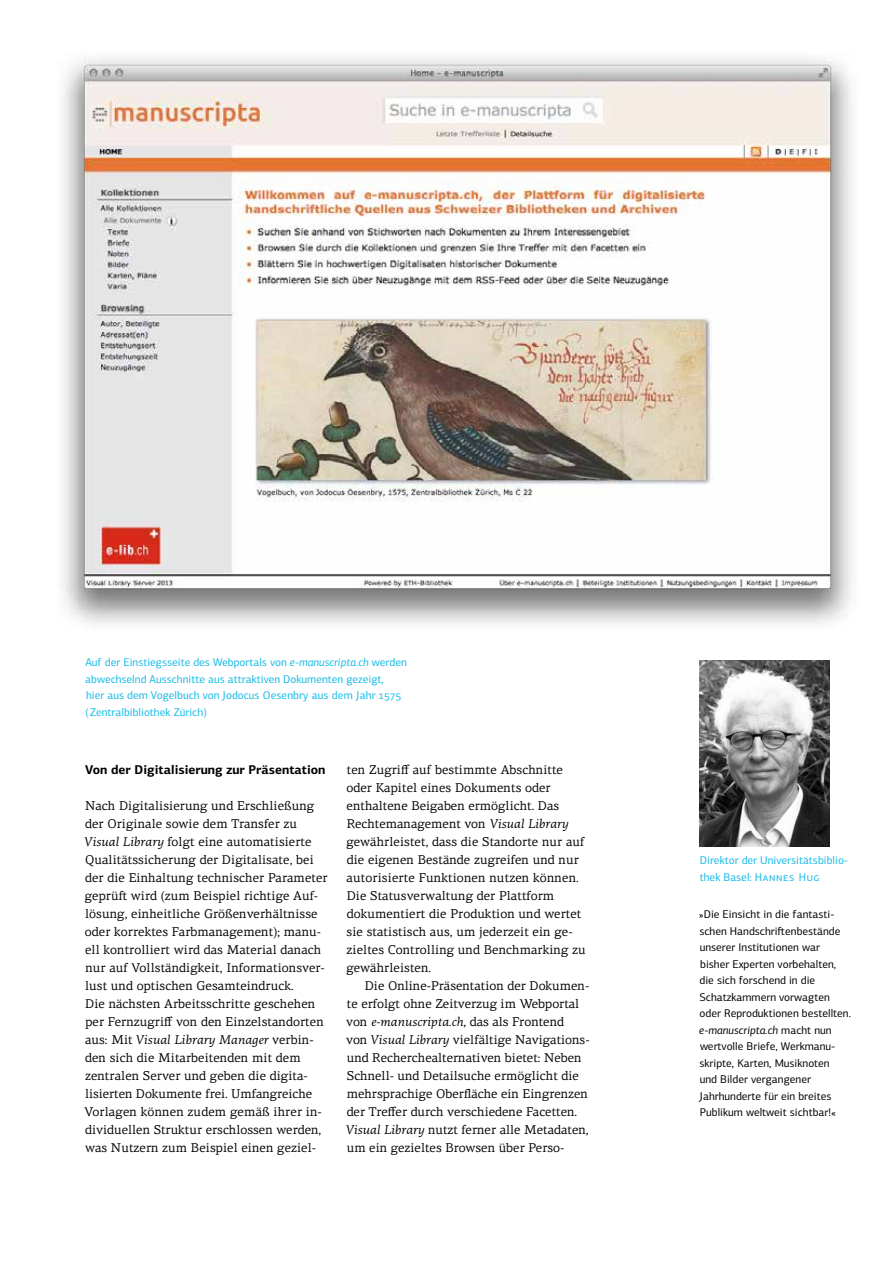
<style>
.page{position:relative;width:893px;height:1263px;background:#fff}
.page>*{position:absolute;margin:0;border:0;box-sizing:border-box;transform-origin:0 0}
.t1{font:12.75px/18px "PF Centro Serif Pro";letter-spacing:.005em;color:#000}
.t2{font:700 12.75px "PF Centro Sans Pro";color:#000}
.t3{font:11.25px/16.5px "PF Centro Sans Pro";color:#000}
.t4{font:11.25px/16.5px "PF Centro Sans Pro";color:#16bae7}
.s1{font-style:italic}
</style>
<div class="page">
<img style="left:62px;top:57px;width:791px;height:567px">
<img style="left:699px;top:660px;width:131px;height:186px">
<p class="t4" style="left:85px;top:654px;width:323px">Auf der Einstiegsseite des Webportals von <span class="s1">e-manuscripta.ch</span> werden abwechselnd Ausschnitte aus attraktiven Dokumenten gezeigt,<br>hier aus dem Vogelbuch von Jodocus Oesenbry aus dem Jahr 1575 (Zentralbibliothek Zürich)</p>
<p class="t2" style="left:85px;top:762px;width:242px">Von der Digitalisierung zur Präsentation</p>
<p class="t1" style="left:84px;top:797px;width:246px">Nach Digitalisierung und Erschließung der Originale sowie dem Transfer zu <span class="s1">Visual Library</span> folgt eine automatisierte Qualitätssicherung der Digitalisate, bei der die Einhaltung technischer Parameter geprüft wird (zum Beispiel richtige Auf‑ lösung, einheitliche Größenverhältnisse oder korrektes Farbmanagement); manu‑ ell kontrolliert wird das Material danach nur auf Vollständigkeit, Informationsver‑ lust und optischen Gesamteindruck.<br>Die nächsten Arbeitsschritte geschehen per Fernzugriff von den Einzelstandorten aus: Mit <span class="s1">Visual Library Manager</span> verbin‑ den sich die Mitarbeitenden mit dem zentralen Server und geben die digita&shy;lisierten Dokumente frei. Umfangreiche Vorlagen können zudem gemäß ihrer in‑ dividuellen Struktur erschlossen werden, was Nutzern zum Beispiel einen geziel‑</p>
<p class="t1" style="left:346px;top:761px;width:241px">ten Zugriff auf bestimmte Abschnitte oder Kapitel eines Dokuments oder enthaltene Beigaben ermöglicht. Das Rechtemanagement von <span class="s1">Visual Library </span>gewährleistet, dass die Standorte nur auf die eigenen Bestände zugreifen und nur autorisierte Funktionen nutzen können.<br>Die Statusverwaltung der Plattform dokumentiert die Produktion und wertet sie statistisch aus, um jederzeit ein ge‑ zieltes Controlling und Benchmarking zu gewährleisten.</p>
<p class="t1" style="left:345px;top:977px;width:246px;text-indent:20px">Die Online-Präsentation der Dokumen‑ te erfolgt ohne Zeitverzug im Webportal von <span class="s1">e-manuscripta.ch</span>, das als Frontend<br>von <span class="s1">Visual Library</span> vielfältige Navigations&shy;und Recherchealternativen bietet: Neben Schnell- und Detailsuche ermöglicht die mehrsprachige Oberfläche ein Eingrenzen der Treffer durch verschiedene Facetten.<br><span class="s1">Visual Library</span> nutzt ferner alle Metadaten, um ein gezieltes Browsen über Perso‑</p>
<p class="t4" style="left:700px;top:852px;width:150px">Direktor der Universitätsbiblio&shy;thek Basel: Hannes Hug</p>
<p class="t3" style="left:699px;top:906px;width:154px">»Die Einsicht in die fantasti&shy;schen Handschriftenbestände unserer Institutionen war bisher Experten vorbehalten, die sich forschend in die<br>Schatzkammern vorwagten oder Reproduktionen bestellten. <span class="s1">e-manuscripta.ch</span> macht nun wertvolle Briefe, Werkmanu&shy;skripte, Karten, Musiknoten<br>und Bilder vergangener<br>Jahrhunderte für ein breites<br>Publikum weltweit sichtbar!«</p>
</div>
